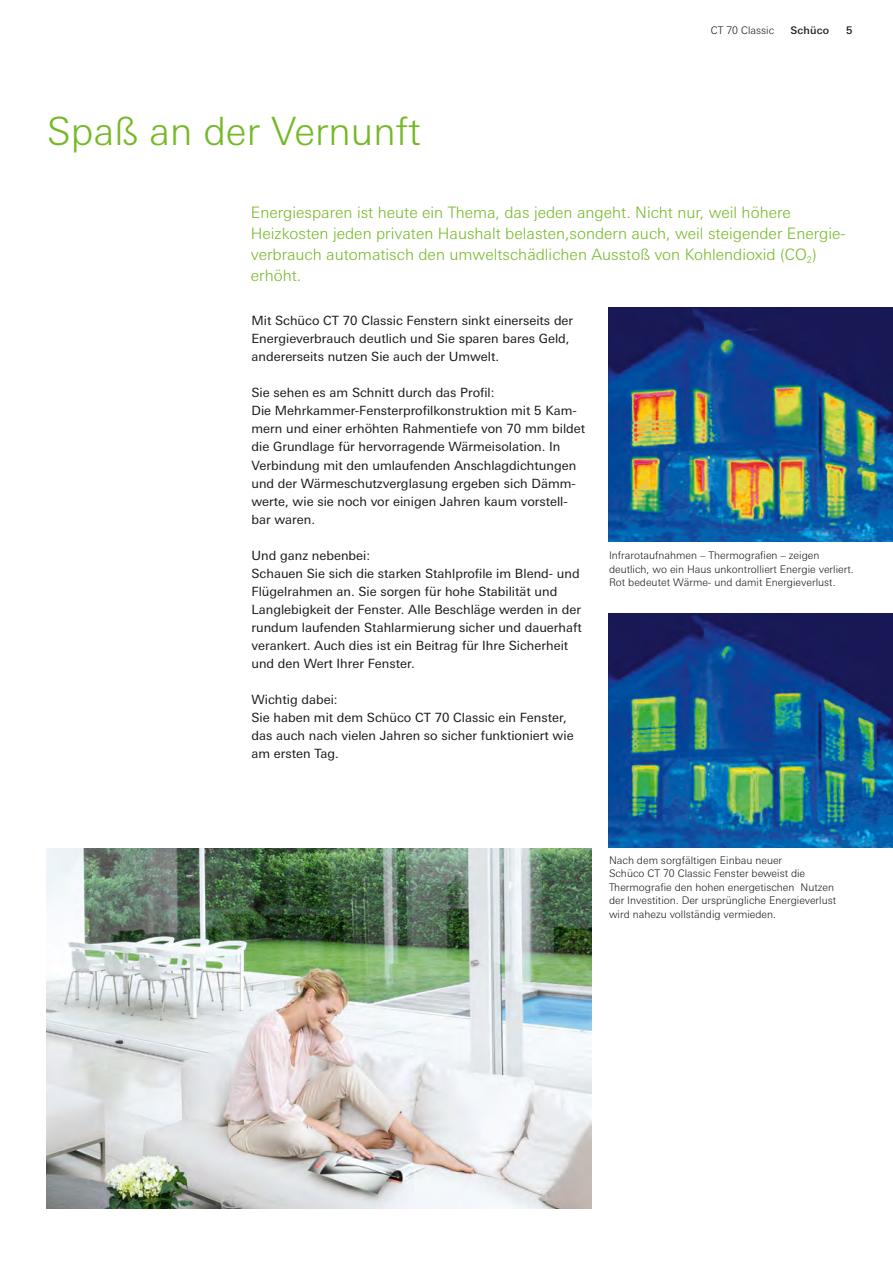
<style>
.page{position:relative;width:893px;height:1263px;background:#fff}
.page>*{position:absolute;margin:0;border:0;box-sizing:border-box;transform-origin:0 0}
.t1{font:300 39px "Univers For Schueco 330";color:#75b827}
.t2{font:300 15.75px/21px "Univers For Schueco 330";color:#75b827}
.t3{font:12.75px/18px "Univers For Schueco 430 Reg";color:#1a1a18}
.t4{font:300 10.5px/13.5px "Univers For Schueco 330";color:#1a1a18}
.t5{font:10.5px "Univers For Schueco 530 Med";letter-spacing:.02em;color:#1a1a18}
</style>
<div class="page">
<img style="left:608px;top:307px;width:285px;height:234px">
<img style="left:608px;top:613px;width:285px;height:234px">
<img style="left:47px;top:848px;width:544px;height:360px">
<h1 class="t1" style="left:47px;top:109px;width:376px">Spaß an der Vernunft</h1>
<p class="t4" style="left:711px;top:24px;width:65px">CT 70 Classic</p>
<p class="t5" style="left:790px;top:24px;width:40px">Schüco</p>
<p class="t5" style="left:846px;top:24px;width:8px">5</p>
<p class="t2" style="left:251px;top:202px;width:596px">Energiesparen ist heute ein Thema, das jeden angeht. Nicht nur, weil höhere Heizkosten jeden privaten Haushalt belasten,sondern auch, weil steigender Energie&shy;verbrauch automatisch den umweltschädlichen Ausstoß von Kohlendioxid (CO<sub>2</sub>) erhöht.</p>
<p class="t3" style="left:252px;top:312px;width:323px">Mit Schüco CT 70 Classic Fenstern sinkt einerseits der<br>Energieverbrauch deutlich und Sie sparen bares Geld, andererseits nutzen Sie auch der Umwelt.</p>
<p class="t3" style="left:252px;top:384px;width:335px">Sie sehen es am Schnitt durch das Profil:<br>Die Mehrkammer-Fensterprofilkonstruktion mit 5 Kam&shy;mern und einer erhöhten Rahmentiefe von 70 mm bildet die Grundlage für hervorragende Wärmeisolation. In Verbindung mit den umlaufenden Anschlagdichtungen und der Wärmeschutzverglasung ergeben sich Dämm&shy;werte, wie sie noch vor einigen Jahren kaum vorstell&shy;bar waren.</p>
<p class="t3" style="left:252px;top:546px;width:332px">Und ganz nebenbei:<br>Schauen Sie sich die starken Stahlprofile im Blend- und Flügelrahmen an. Sie sorgen für hohe Stabilität und Langlebigkeit der Fenster. Alle Beschläge werden in der rundum laufenden Stahlarmierung sicher und dauerhaft verankert. Auch dies ist ein Beitrag für Ihre Sicherheit und den Wert Ihrer Fenster.</p>
<p class="t3" style="left:252px;top:690px;width:324px">Wichtig dabei:<br>Sie haben mit dem Schüco CT 70 Classic ein Fenster, das auch nach vielen Jahren so sicher funktioniert wie am ersten Tag.</p>
<p class="t4" style="left:609px;top:549px;width:246px">Infrarotaufnahmen – Thermografien – zeigen deutlich, wo ein Haus unkontrolliert Energie verliert.<br>Rot bedeutet Wärme- und damit Energieverlust.</p>
<p class="t4" style="left:609px;top:853px;width:229px">Nach dem sorgfältigen Einbau neuer<br>Schüco CT 70 Classic Fenster beweist die Thermografie den hohen energetischen Nutzen der Investition. Der ursprüngliche Energieverlust wird nahezu vollständig vermieden.</p>
</div>
